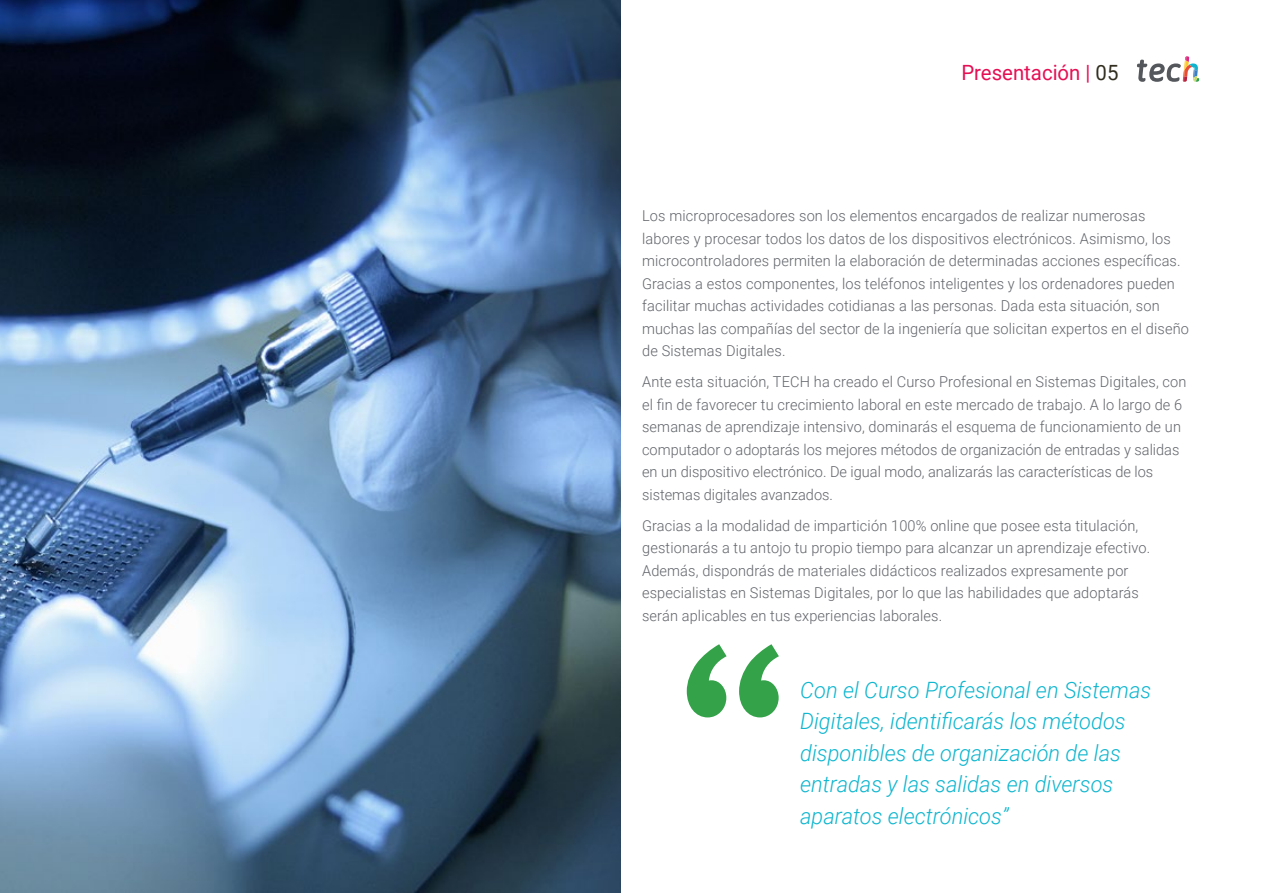
<style>
.page{position:relative;width:1263px;height:893px;background:#fff}
.page>*{position:absolute;margin:0;border:0;box-sizing:border-box;transform-origin:0 0}
.t1{font:italic 300 22.5px/31.5px "Roboto";color:#0fb6cf}
.t2{font:21px "Roboto";color:#e60f55}
.t3{font:300 15px/22.5px "Roboto";letter-spacing:.01em;color:#61646a}
.s1{color:#312e20}
</style>
<div class="page">
<svg style="left:687px;top:644px;width:92px;height:73px"></svg>
<img style="left:0;top:0;width:621px;height:893px">
<svg style="left:1137px;top:56px;width:62px;height:26px"></svg>
<h2 class="t2" style="left:961px;top:57px;width:159px">Presentación | <span class="s1">05</span></h2>
<p class="t3" style="left:642px;top:204px;width:548px">Los microprocesadores son los elementos encargados de realizar numerosas labores y procesar todos los datos de los dispositivos electrónicos. Asimismo, los microcontroladores permiten la elaboración de determinadas acciones específicas.<br>Gracias a estos componentes, los teléfonos inteligentes y los ordenadores pueden facilitar muchas actividades cotidianas a las personas. Dada esta situación, son muchas las compañías del sector de la ingeniería que solicitan expertos en el diseño de Sistemas Digitales.</p>
<p class="t3" style="left:642px;top:370px;width:546px">Ante esta situación, TECH ha creado el Curso Profesional en Sistemas Digitales, con el fin de favorecer tu crecimiento laboral en este mercado de trabajo. A lo largo de 6 semanas de aprendizaje intensivo, dominarás el esquema de funcionamiento de un computador o adoptarás los mejores métodos de organización de entradas y salidas en un dispositivo electrónico. De igual modo, analizarás las características de los sistemas digitales avanzados.</p>
<p class="t3" style="left:642px;top:514px;width:510px">Gracias a la modalidad de impartición 100% online que posee esta titulación, gestionarás a tu antojo tu propio tiempo para alcanzar un aprendizaje efectivo.<br>Además, dispondrás de materiales didácticos realizados expresamente por especialistas en Sistemas Digitales, por lo que las habilidades que adoptarás serán aplicables en tus experiencias laborales.</p>
<h1 class="t1" style="left:800px;top:673px;width:353px">Con el Curso Profesional en Sistemas Digitales, identificarás los métodos disponibles de organización de las entradas y las salidas en diversos aparatos electrónicos”</h1>
</div>
